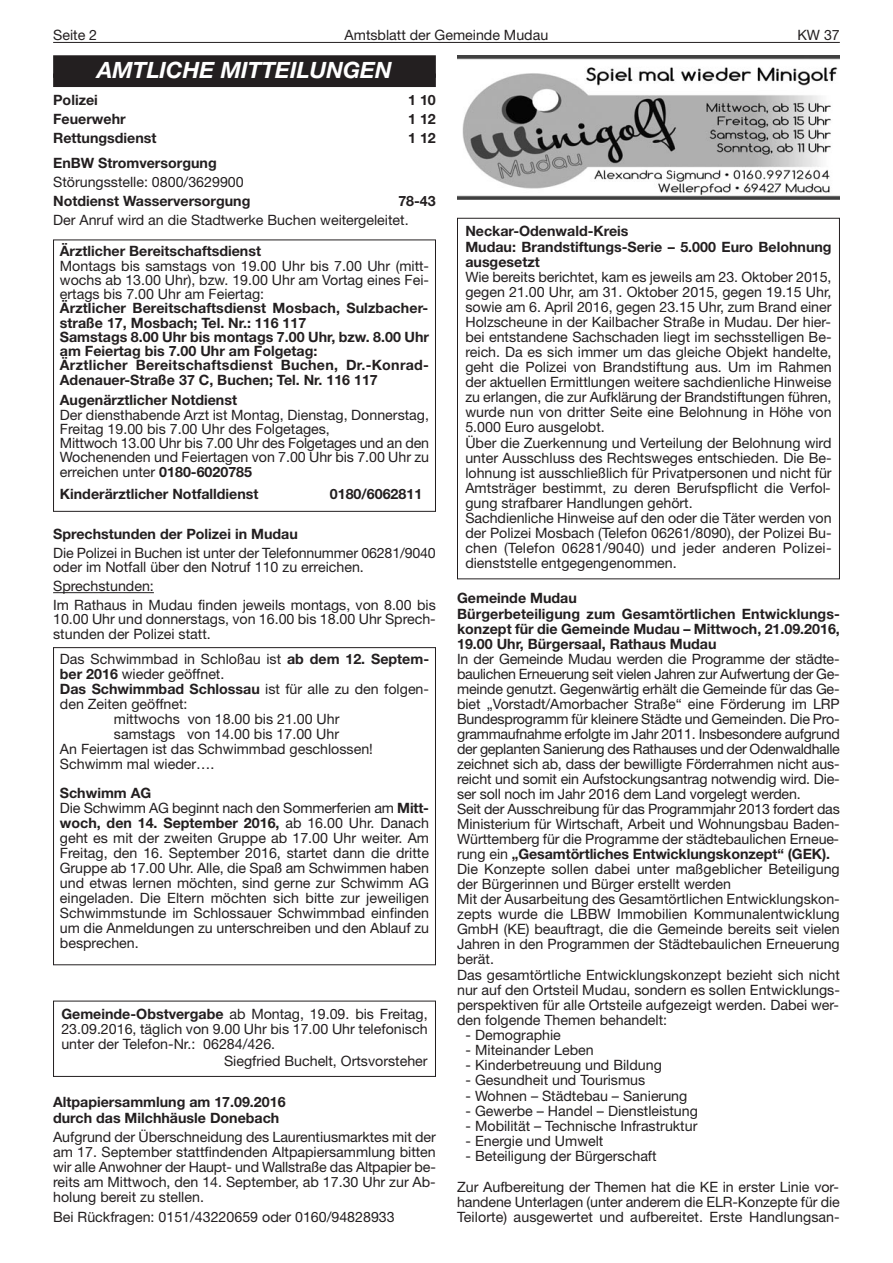
<style>
.page{position:relative;width:893px;height:1263px;background:#fff}
.page>*{position:absolute;margin:0;border:0;box-sizing:border-box;transform-origin:0 0}
.t1{font:italic 700 22.5px "Helvetica Neue";color:#fff}
.t2{font:14.25px/15px "Helvetica Neue";color:#231f20}
.t3{font:700 14.25px/14.2px "Helvetica Neue";color:#231f20}
.s1{font-weight:700}
.s2{font-weight:400}
</style>
<div class="page">
<hr style="left:53px;top:42px;width:787px;height:1px;background:#231f20">
<div style="left:53px;top:55px;width:383px;height:23px;background:#231f20"></div>
<div style="left:53px;top:74px;width:383px;height:13px;background:#231f20"></div>
<hr style="left:53px;top:592px;width:101px;height:1px;background:#231f20">
<img style="left:457px;top:55px;width:383px;height:145px">
<div style="left:457px;top:218px;width:383px;height:361px;border:1px solid #231f20"></div>
<div style="left:53px;top:1001px;width:383px;height:76px;border:1px solid #231f20"></div>
<div style="left:53px;top:647px;width:383px;height:318px;border:1px solid #231f20"></div>
<div style="left:53px;top:240px;width:383px;height:272px;border:1px solid #231f20"></div>
<p class="t2" style="left:53px;top:29px;width:46px">Seite 2</p>
<p class="t2" style="left:345px;top:29px;width:205px">Amtsblatt der Gemeinde Mudau</p>
<p class="t2" style="left:797px;top:29px;width:44px">KW 37</p>
<h1 class="t1" style="left:97px;top:62px;width:296px">AMTLICHE MITTEILUNGEN</h1>
<p class="t3" style="left:53px;top:94px;width:46px">Polizei</p>
<p class="t3" style="left:408px;top:94px;width:29px">1 10</p>
<p class="t3" style="left:53px;top:113px;width:74px">Feuerwehr</p>
<p class="t3" style="left:408px;top:113px;width:29px">1 12</p>
<p class="t3" style="left:53px;top:132px;width:105px">Rettungsdienst</p>
<p class="t3" style="left:408px;top:132px;width:29px">1 12</p>
<p class="t3" style="left:53px;top:157px;width:165px">EnBW Stromversorgung</p>
<p class="t2" style="left:53px;top:176px;width:192px">Störungsstelle: 0800/3629900</p>
<p class="t3" style="left:53px;top:195px;width:199px">Notdienst Wasserversorgung</p>
<p class="t3" style="left:398px;top:195px;width:39px">78-43</p>
<p class="t2" style="left:53px;top:213px;width:357px">Der Anruf wird an die Stadtwerke Buchen weitergeleitet.</p>
<p class="t3" style="left:465px;top:225px;width:368px;line-height:15.3px">Neckar-Odenwald-Kreis<br>Mudau: Brandstiftungs-Serie – 5.000 Euro Belohnung ausgesetzt</p>
<p class="t2" style="left:465px;top:271px;width:368px">Wie bereits berichtet, kam es jeweils am 23. Oktober 2015, gegen 21.00 Uhr, am 31. Oktober 2015, gegen 19.15 Uhr, sowie am 6. April 2016, gegen 23.15 Uhr, zum Brand einer Holzscheune in der Kailbacher Straße in Mudau. Der hier&shy;bei entstandene Sachschaden liegt im sechsstelligen Be&shy;reich. Da es sich immer um das gleiche Objekt handelte, geht die Polizei von Brandstiftung aus. Um im Rahmen der aktuellen Ermittlungen weitere sachdienliche Hinweise zu erlangen, die zur Aufklärung der Brandstiftungen führen, wurde nun von dritter Seite eine Belohnung in Höhe von 5.000 Euro ausgelobt.<br>Über die Zuerkennung und Verteilung der Belohnung wird unter Ausschluss des Rechtsweges entschieden. Die Be&shy;lohnung ist ausschließlich für Privatpersonen und nicht für Amtsträger bestimmt, zu deren Berufspflicht die Verfol&shy;gung strafbarer Handlungen gehört.<br>Sachdienliche Hinweise auf den oder die Täter werden von der Polizei Mosbach (Telefon 06261/8090), der Polizei Bu&shy;chen (Telefon 06281/9040) und jeder anderen Polizei&shy;dienststelle entgegengenommen.</p>
<p class="t3" style="left:60px;top:246px;width:203px">Ärztlicher Bereitschaftsdienst</p>
<p class="t2" style="left:60px;top:260px;width:371px;line-height:14.2px;text-align:justify">Montags bis samstags von 19.00 Uhr bis 7.00 Uhr (mitt&shy;wochs ab 13.00 Uhr), bzw. 19.00 Uhr am Vortag eines Fei&shy;ertags bis 7.00 Uhr am Feiertag:</p>
<p class="t3" style="left:60px;top:303px;width:371px">Ärztlicher Bereitschaftsdienst Mosbach, Sulzbacher&shy;straße 17, Mosbach; Tel. Nr.: 116 117<br>Samstags 8.00 Uhr bis montags 7.00 Uhr, bzw. 8.00 Uhr am Feiertag bis 7.00 Uhr am Folgetag:<br>Ärztlicher Bereitschaftsdienst Buchen, Dr.-Konrad-Adenauer-Straße 37 C, Buchen; Tel. Nr. 116 117</p>
<p class="t3" style="left:60px;top:394px;width:179px">Augenärztlicher Notdienst</p>
<p class="t2" style="left:60px;top:409px;width:371px;line-height:14.2px">Der diensthabende Arzt ist Montag, Dienstag, Donnerstag, Freitag 19.00 bis 7.00 Uhr des Folgetages,<br>Mittwoch 13.00 Uhr bis 7.00 Uhr des Folgetages und an den Wochenenden und Feiertagen von 7.00 Uhr bis 7.00 Uhr zu erreichen unter <span class="s1">0180-6020785</span></p>
<p class="t3" style="left:60px;top:488px;width:200px">Kinderärztlicher Notfalldienst</p>
<p class="t3" style="left:330px;top:488px;width:94px">0180/6062811</p>
<p class="t3" style="left:53px;top:528px;width:246px">Sprechstunden der Polizei in Mudau</p>
<p class="t2" style="left:53px;top:547px;width:384px;line-height:14.2px">Die Polizei in Buchen ist unter der Telefonnummer 06281/9040 oder im Notfall über den Notruf 110 zu erreichen.</p>
<p class="t2" style="left:53px;top:578px;width:384px;line-height:18.9px">Sprechstunden:<br>Im Rathaus in Mudau finden jeweils montags, von 8.00 bis</p>
<p class="t2" style="left:53px;top:613px;width:384px;line-height:14.2px">10.00 Uhr und donnerstags, von 16.00 bis 18.00 Uhr Sprech&shy;stunden der Polizei statt.</p>
<p class="t3" style="left:457px;top:592px;width:384px;line-height:15px">Gemeinde Mudau<br>Bürgerbeteiligung zum Gesamtörtlichen Entwicklungs&shy;konzept für die Gemeinde Mudau – Mittwoch, 21.09.2016, 19.00 Uhr, Bürgersaal, Rathaus Mudau</p>
<p class="t2" style="left:457px;top:652px;width:384px">In der Gemeinde Mudau werden die Programme der städte&shy;baulichen Erneuerung seit vielen Jahren zur Aufwertung der Ge&shy;meinde genutzt. Gegenwärtig erhält die Gemeinde für das Ge&shy;biet „Vorstadt/Amorbacher Straße“ eine Förderung im LRP Bundesprogramm für kleinere Städte und Gemeinden. Die Pro&shy;grammaufnahme erfolgte im Jahr 2011. Insbesondere aufgrund der geplanten Sanierung des Rathauses und der Odenwaldhalle zeichnet sich ab, dass der bewilligte Förderrahmen nicht aus&shy;reicht und somit ein Aufstockungsantrag notwendig wird. Die&shy;ser soll noch im Jahr 2016 dem Land vorgelegt werden.<br>Seit der Ausschreibung für das Programmjahr 2013 fordert das Ministerium für Wirtschaft, Arbeit und Wohnungsbau Baden-Württemberg für die Programme der städtebaulichen Erneue&shy;rung ein <span class="s1">„Gesamtörtliches Entwicklungskonzept“ (GEK).<br></span>Die Konzepte sollen dabei unter maßgeblicher Beteiligung der Bürgerinnen und Bürger erstellt werden<br>Mit der Ausarbeitung des Gesamtörtlichen Entwicklungskon&shy;zepts wurde die LBBW Immobilien Kommunalentwicklung GmbH (KE) beauftragt, die die Gemeinde bereits seit vielen Jahren in den Programmen der Städtebaulichen Erneuerung berät.<br>Das gesamtörtliche Entwicklungskonzept bezieht sich nicht nur auf den Ortsteil Mudau, sondern es sollen Entwicklungs&shy;perspektiven für alle Ortsteile aufgezeigt werden. Dabei wer&shy;den folgende Themen behandelt:</p>
<p class="t2" style="left:466px;top:1028px;width:97px">- Demographie</p>
<p class="t2" style="left:466px;top:1044px;width:130px">- Miteinander Leben</p>
<p class="t2" style="left:466px;top:1059px;width:198px">- Kinderbetreuung und Bildung</p>
<p class="t2" style="left:466px;top:1074px;width:181px">- Gesundheit und Tourismus</p>
<p class="t2" style="left:466px;top:1089px;width:223px">- Wohnen – Städtebau – Sanierung</p>
<p class="t2" style="left:466px;top:1105px;width:234px">- Gewerbe – Handel – Dienstleistung</p>
<p class="t2" style="left:466px;top:1120px;width:233px">- Mobilität – Technische Infrastruktur</p>
<p class="t2" style="left:466px;top:1135px;width:139px">- Energie und Umwelt</p>
<p class="t2" style="left:457px;top:1142px;width:383px;line-height:30.5px;text-indent:9px">- Beteiligung der Bürgerschaft<br>Zur Aufbereitung der Themen hat die KE in erster Linie vor-</p>
<p class="t2" style="left:457px;top:1196px;width:384px">handene Unterlagen (unter anderem die ELR-Konzepte für die<br>Teilorte) ausgewertet und aufbereitet. Erste Handlungsan-</p>
<p class="t2" style="left:60px;top:653px;width:371px">Das Schwimmbad in Schloßau ist <span class="s1">ab dem 12. Septem-</span></p>
<p class="t2" style="left:60px;top:668px;width:166px"><span class="s1">ber 2016</span> wieder geöffnet.</p>
<p class="t3" style="left:60px;top:683px;width:371px">Das Schwimmbad Schlossau <span class="s2">ist für alle zu den folgen-</span></p>
<p class="t2" style="left:60px;top:698px;width:129px">den Zeiten geöffnet:</p>
<p class="t2" style="left:114px;top:713px;width:227px">mittwochs von 18.00 bis 21.00 Uhr</p>
<p class="t2" style="left:114px;top:728px;width:227px">samstags von 14.00 bis 17.00 Uhr</p>
<p class="t2" style="left:60px;top:743px;width:315px">An Feiertagen ist das Schwimmbad geschlossen!</p>
<p class="t2" style="left:60px;top:758px;width:156px">Schwimm mal wieder….</p>
<p class="t2" style="left:60px;top:786px;width:371px"><span class="s1">Schwimm AG<br></span>Die Schwimm AG beginnt nach den Sommerferien am <span class="s1">Mitt&shy;woch, den 14. September 2016,</span> ab 16.00 Uhr. Danach geht es mit der zweiten Gruppe ab 17.00 Uhr weiter. Am Freitag, den 16. September 2016, startet dann die dritte Gruppe ab 17.00 Uhr. Alle, die Spaß am Schwimmen haben und etwas lernen möchten, sind gerne zur Schwimm AG eingeladen. Die Eltern möchten sich bitte zur jeweiligen Schwimmstunde im Schlossauer Schwimmbad einfinden um die Anmeldungen zu unterschreiben und den Ablauf zu besprechen.</p>
<p class="t2" style="left:61px;top:1008px;width:368px;text-align:justify"><span class="s1">Gemeinde-Obstvergabe</span> ab Montag, 19.09. bis Freitag, 23.09.2016, täglich von 9.00 Uhr bis 17.00 Uhr telefonisch unter der Telefon-Nr.: 06284/426.</p>
<p class="t2" style="left:224px;top:1054px;width:205px">Siegfried Buchelt, Ortsvorsteher</p>
<p class="t3" style="left:53px;top:1095px;width:234px;line-height:15.8px">Altpapiersammlung am 17.09.2016 durch das Milchhäusle Donebach</p>
<p class="t2" style="left:53px;top:1131px;width:384px;text-align:justify">Aufgrund der Überschneidung des Laurentiusmarktes mit der am 17. September stattfindenden Altpapiersammlung bitten wir alle Anwohner der Haupt- und Wallstraße das Altpapier be&shy;reits am Mittwoch, den 14. September, ab 17.30 Uhr zur Ab&shy;holung bereit zu stellen.</p>
<p class="t2" style="left:53px;top:1211px;width:343px">Bei Rückfragen: 0151/43220659 oder 0160/94828933</p>
</div>
